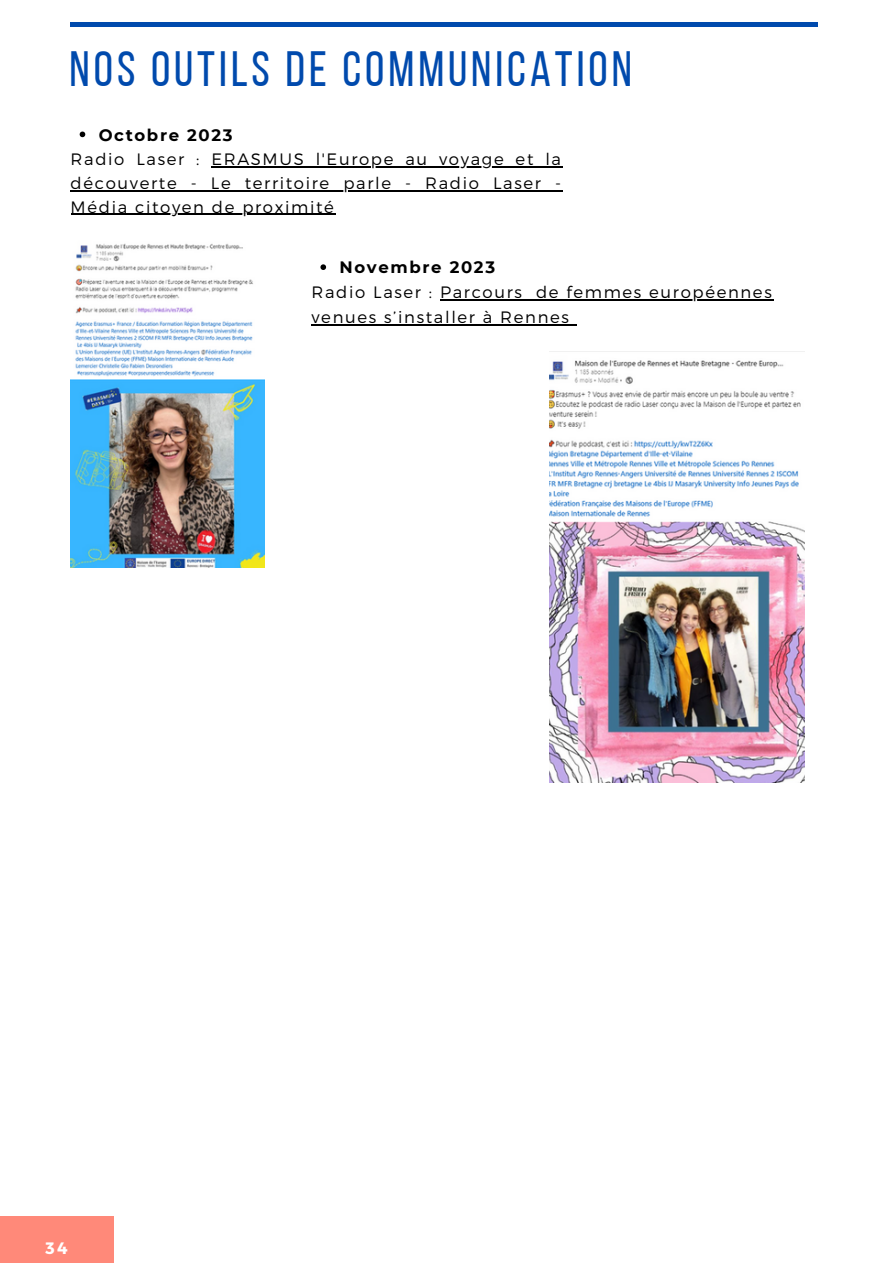
<style>
.page{position:relative;width:894px;height:1264px;background:#fff}
.page>*{position:absolute;margin:0;border:0;box-sizing:border-box;transform-origin:0 0}
.t1{font:49.5px "Bebas Neue";letter-spacing:.08em;color:#004aad}
.t2{font:300 16.5px/23.7px "Montserrat";letter-spacing:.1em;color:#000}
.t3{font:700 16.5px "Montserrat";letter-spacing:.1em;color:#000}
.t4{font:700 16.5px "Montserrat";color:#fff}
</style>
<div class="page">
<hr style="left:70px;top:23px;width:747px;height:3px;background:#004aad">
<img style="left:71px;top:243px;width:193px;height:324px">
<img style="left:549px;top:360px;width:254px;height:422px">
<svg style="left:320px;top:264px;width:6px;height:6px"></svg>
<hr style="left:440px;top:299px;width:83px;height:1px;background:#000">
<svg style="left:523px;top:299px;width:13px;height:1px"></svg>
<hr style="left:536px;top:299px;width:237px;height:1px;background:#000">
<hr style="left:311px;top:324px;width:82px;height:1px;background:#000">
<hr style="left:398px;top:324px;width:172px;height:1px;background:#000">
<div style="left:0;top:1216px;width:114px;height:46px;background:#ff8979"></div>
<svg style="left:80px;top:131px;width:5px;height:6px"></svg>
<hr style="left:211px;top:166px;width:351px;height:1px;background:#000">
<hr style="left:71px;top:190px;width:491px;height:1px;background:#000">
<hr style="left:71px;top:214px;width:264px;height:1px;background:#000">
<p class="t1" style="left:70px;top:48px;width:563px">NOS OUTILS DE COMMUNICATION</p>
<p class="t3" style="left:99px;top:125px;width:135px">Octobre 2023</p>
<p class="t2" style="left:71px;top:147px;width:130px">Radio Laser :</p>
<p class="t2" style="left:71px;top:147px;width:492px;text-align:justify;text-indent:141px">ERASMUS l'Europe au voyage et la découverte - Le territoire parle - Radio Laser - Média citoyen de proximité</p>
<p class="t3" style="left:339px;top:257px;width:157px">Novembre 2023</p>
<p class="t2" style="left:311px;top:279px;width:212px">Radio Laser : Parcours</p>
<p class="t2" style="left:311px;top:279px;width:461px;line-height:24.8px;text-indent:224px">de femmes européennes venues s’installer à Rennes</p>
<p class="t4" style="left:45px;top:1237px;width:24px">34</p>
</div>
